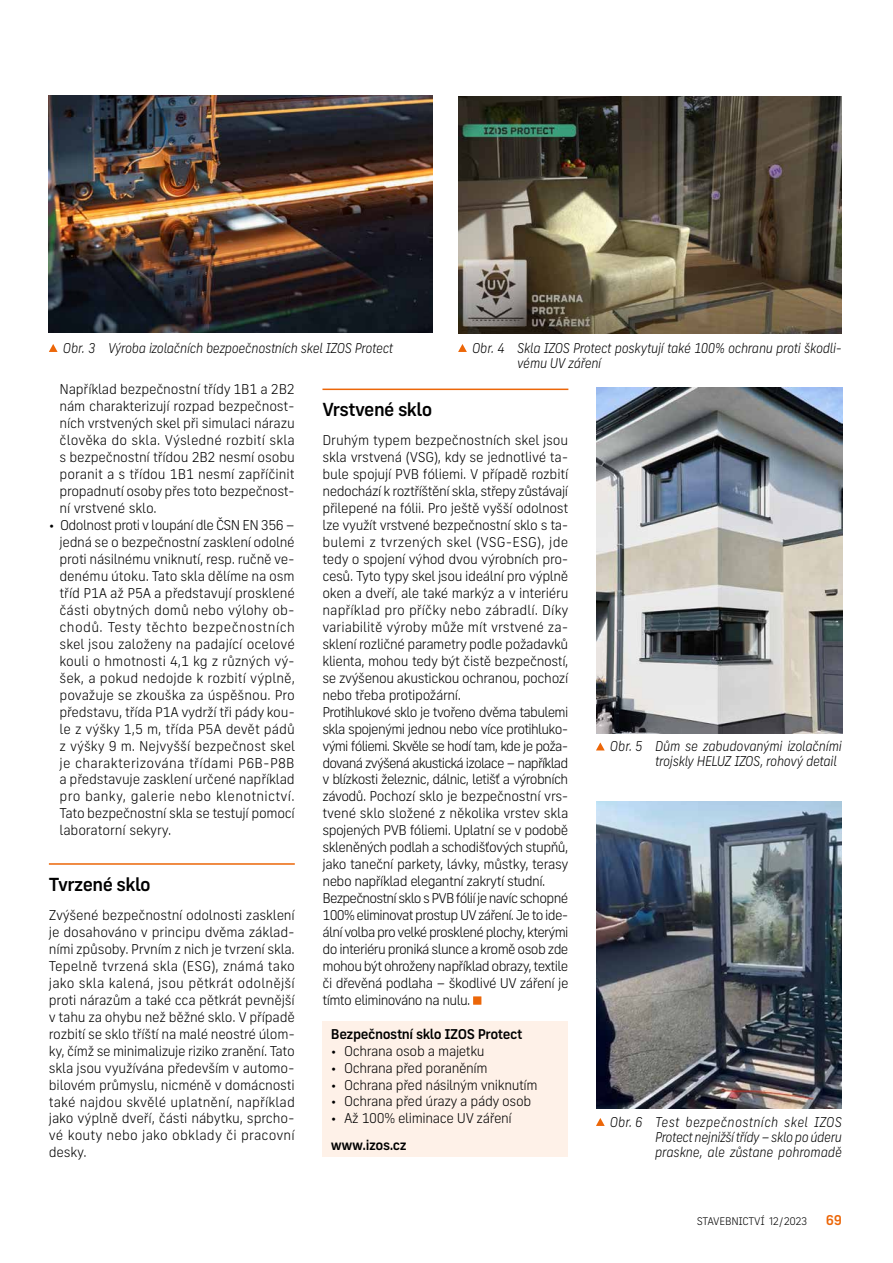
<style>
.page{position:relative;width:893px;height:1263px;background:#fff}
.page>*{position:absolute;margin:0;border:0;box-sizing:border-box;transform-origin:0 0}
.t1{font:500 18px "New Frank";letter-spacing:-.03em;color:#000}
.t2{font:300 13.5px/17px "New Frank";letter-spacing:-.03em;color:#000;text-align:justify}
.t3{font:italic 300 13.5px/15px "New Frank";letter-spacing:-.025em;color:#000;scale:.95 1}
.t4{font:500 13.5px "New Frank";letter-spacing:-.03em;color:#000}
.t5{font:500 13.5px "New Frank";color:#ec6608}
.t6{font:300 10.5px "New Frank";letter-spacing:-.03em;color:#000}
</style>
<div class="page">
<div style="left:322px;top:1022px;width:246px;height:135px;background:#fef1e8"></div>
<svg style="left:49px;top:344px;width:9px;height:8px"></svg>
<svg style="left:458px;top:344px;width:9px;height:8px"></svg>
<svg style="left:596px;top:742px;width:9px;height:8px"></svg>
<svg style="left:596px;top:1118px;width:9px;height:8px"></svg>
<img style="left:49px;top:96px;width:384px;height:236px">
<hr style="left:49px;top:863px;width:246px;height:2px;background:#ec6608">
<hr style="left:322px;top:389px;width:246px;height:1px;background:#ec6608">
<div style="left:473px;top:996px;width:8px;height:9px;background:#ec6608"></div>
<img style="left:458px;top:97px;width:384px;height:236px">
<img style="left:596px;top:387px;width:246px;height:346px">
<img style="left:596px;top:801px;width:246px;height:307px">
<p class="t3" style="left:63px;top:340px;width:349px">Obr. 3 Výroba izolačních bezpoečnostních skel IZOS Protect</p>
<p class="t3" style="left:517px;top:340px;width:343px;text-indent:-45px">Obr. 4 Skla IZOS Protect poskytují také 100% ochranu proti škodli&shy;vému UV záření</p>
<p class="t2" style="left:60px;top:381px;width:237px">Například bezpečnostní třídy 1B1 a 2B2 nám charakterizují rozpad bezpečnost&shy;ních vrstvených skel při simulaci nárazu člověka do skla. Výsledné rozbití skla s bezpečnostní třídou 2B2 nesmí osobu poranit a s třídou 1B1 nesmí zapříčinit propadnutí osoby přes toto bezpečnost&shy;ní vrstvené sklo.</p>
<p class="t2" style="left:60px;top:517px;width:237px;text-indent:-11px">• Odolnost proti v loupání dle ČSN EN 356 – jedná se o bezpečnostní zasklení odolné proti násilnému vniknutí, resp. ručně ve&shy;denému útoku. Tato skla dělíme na osm tříd P1A až P5A a představují prosklené části obytných domů nebo výlohy ob&shy;chodů. Testy těchto bezpečnostních skel jsou založeny na padající ocelové kouli o hmotnosti 4,1 kg z různých vý&shy;šek, a pokud nedojde k rozbití výplně, považuje se zkouška za úspěšnou. Pro představu, třída P1A vydrží tři pády kou&shy;le z výšky 1,5 m, třída P5A devět pádů z výšky 9 m. Nejvyšší bezpečnost skel je charakterizována třídami P6B-P8B a představuje zasklení určené například pro banky, galerie nebo klenotnictví.<br>Tato bezpečnostní skla se testují pomocí laboratorní sekyry.</p>
<h1 class="t1" style="left:49px;top:873px;width:104px">Tvrzené sklo</h1>
<p class="t2" style="left:49px;top:907px;width:248px">Zvýšené bezpečnostní odolnosti zasklení je dosahováno v principu dvěma základ&shy;ními způsoby. Prvním z nich je tvrzení skla.<br>Tepelně tvrzená skla (ESG), známá tako jako skla kalená, jsou pětkrát odolnější proti nárazům a také cca pětkrát pevnější v tahu za ohybu než běžné sklo. V případě rozbití se sklo tříští na malé neostré úlom&shy;ky, čímž se minimalizuje riziko zranění. Tato skla jsou využívána především v automo&shy;bilovém průmyslu, nicméně v domácnosti také najdou skvělé uplatnění, například jako výplně dveří, části nábytku, sprcho&shy;vé kouty nebo jako obklady či pracovní desky.</p>
<h1 class="t1" style="left:322px;top:398px;width:111px">Vrstvené sklo</h1>
<p class="t2" style="left:322px;top:432px;width:248px;text-align:left">Druhým typem bezpečnostních skel jsou skla vrstvená (VSG), kdy se jednotlivé ta&shy;bule spojují PVB fóliemi. V případě rozbití nedochází k roztříštění skla, střepy zůstávají přilepené na fólii. Pro ještě vyšší odolnost lze využít vrstvené bezpečnostní sklo s ta&shy;bulemi z tvrzených skel (VSG-ESG), jde tedy o spojení výhod dvou výrobních pro&shy;cesů. Tyto typy skel jsou ideální pro výplně oken a dveří, ale také markýz a v interiéru například pro příčky nebo zábradlí. Díky variabilitě výroby může mít vrstvené za&shy;sklení rozličné parametry podle požadavků klienta, mohou tedy být čistě bezpečností, se zvýšenou akustickou ochranou, pochozí nebo třeba protipožární.<br>Protihlukové sklo je tvořeno dvěma tabulemi skla spojenými jednou nebo více protihluko&shy;vými fóliemi. Skvěle se hodí tam, kde je poža&shy;dovaná zvýšená akustická izolace – například v blízkosti železnic, dálnic, letišť a výrobních závodů. Pochozí sklo je bezpečnostní vrs&shy;tvené sklo složené z několika vrstev skla spojených PVB fóliemi. Uplatní se v podobě skleněných podlah a schodišťových stupňů, jako taneční parkety, lávky, můstky, terasy nebo například elegantní zakrytí studní.<br>Bezpečnostní sklo s PVB fólií je navíc schopné 100% eliminovat prostup UV záření. Je to ide&shy;ální volba pro velké prosklené plochy, kterými do interiéru proniká slunce a kromě osob zde mohou být ohroženy například obrazy, textile či dřevěná podlaha – škodlivé UV záření je tímto eliminováno na nulu.</p>
<p class="t4" style="left:331px;top:1025px;width:193px">Bezpečnostní sklo IZOS Protect</p>
<p class="t2" style="left:331px;top:1042px;width:155px">• Ochrana osob a majetku</p>
<p class="t2" style="left:331px;top:1059px;width:158px">• Ochrana před poraněním</p>
<p class="t2" style="left:331px;top:1076px;width:208px">• Ochrana před násilným vniknutím</p>
<p class="t2" style="left:331px;top:1093px;width:202px">• Ochrana před úrazy a pády osob</p>
<p class="t2" style="left:331px;top:1110px;width:182px">• Až 100% eliminace UV záření</p>
<p class="t4" style="left:331px;top:1136px;width:77px">www.izos.cz</p>
<p class="t3" style="left:655px;top:739px;width:198px;text-indent:-45px">Obr. 5 Dům se zabudovanými izolačními trojskly HELUZ IZOS, rohový detail</p>
<p class="t3" style="left:655px;top:1114px;width:198px;text-align:justify;text-indent:-45px">Obr. 6 Test bezpečnostních skel IZOS Protect nejnižší třídy – sklo po úderu praskne, ale zůstane pohromadě</p>
<p class="t6" style="left:697px;top:1215px;width:112px">STAVEBNICTVÍ 12/2023</p>
<p class="t5" style="left:826px;top:1211px;width:17px">6953</p>
</div>
